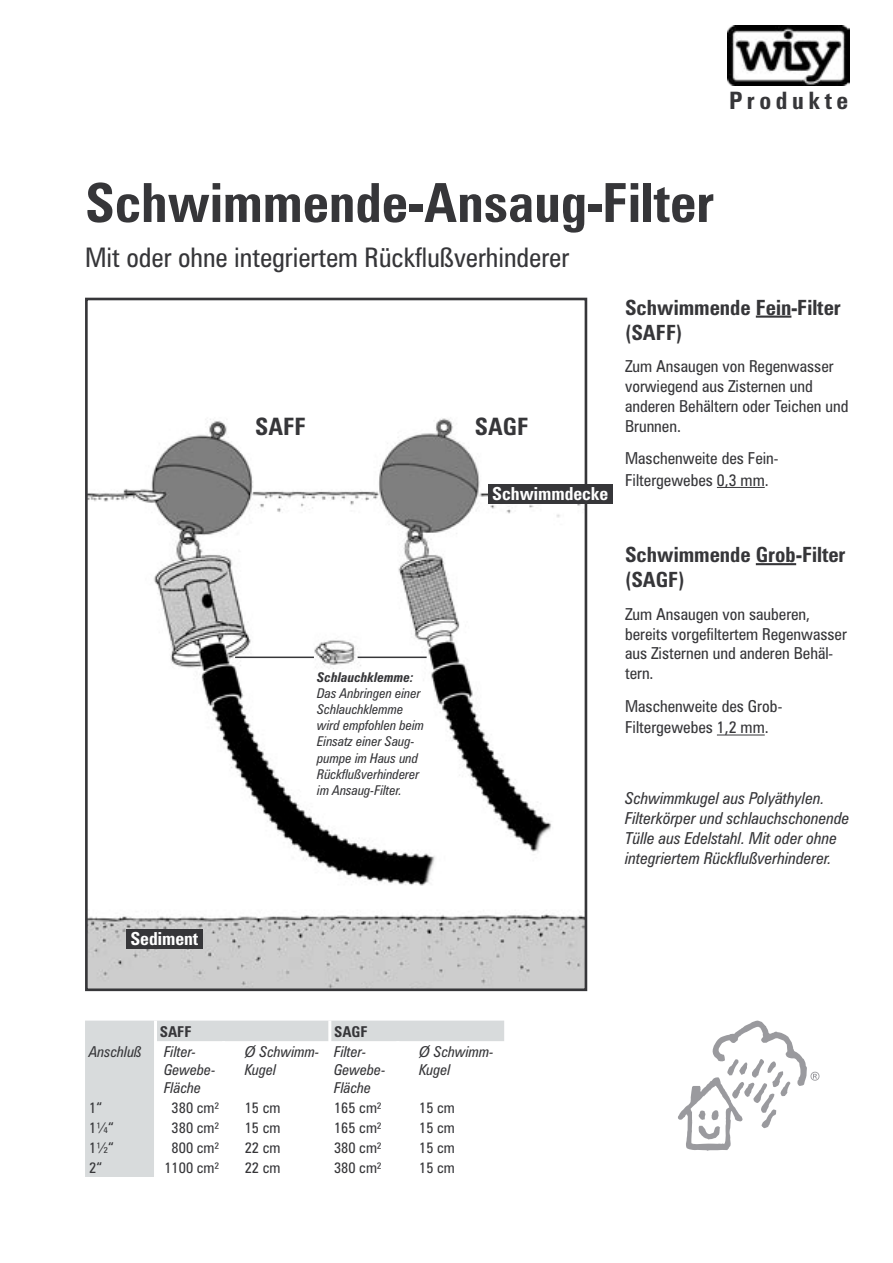
<style>
.page{position:relative;width:893px;height:1263px;background:#fff}
.page>*{position:absolute;margin:0;border:0;box-sizing:border-box;transform-origin:0 0}
.t1{font:700 condensed 54px "Zurich BT";color:#363639}
.t2{font:condensed 27px "Zurich BT";color:#363639}
.t3{font:700 condensed 24px "Zurich BT";letter-spacing:.175em;color:#363639}
.t4{font:700 condensed 21px/25.2px "Zurich BT";color:#363639}
.t5{font:700 condensed 18px "Zurich BT";color:#fff}
.t6{font:condensed 16.5px/19.8px "Zurich BT";color:#363639}
.t7{font:italic condensed 16.5px/19.8px "Zurich BT";color:#363639}
.t8{font:condensed 15px "Zurich BT";color:#363639}
.t9{font:italic condensed 15px/18px "Zurich BT";color:#363639}
.t10{font:700 condensed 15px "Zurich BT";color:#363639}
.t11{font:italic condensed 13.5px/16.2px "Zurich BT";color:#363639}
.s1{font-weight:700}
.s2{font-stretch:normal}
</style>
<div class="page">
<img style="left:89px;top:418px;width:494px;height:569px">
<div style="left:85px;top:298px;width:502px;height:693px;border:3px solid #363639"></div>
<svg style="left:678px;top:1020px;width:141px;height:131px"></svg>
<img style="left:727px;top:26px;width:122px;height:60px">
<div style="left:126px;top:929px;width:77px;height:19px;background:#363639"></div>
<div style="left:488px;top:484px;width:124px;height:19px;background:#363639"></div>
<hr style="left:235px;top:656px;width:79px;height:2px;background:#363639">
<hr style="left:358px;top:656px;width:69px;height:2px;background:#363639">
<hr style="left:756px;top:316px;width:35px;height:2px;background:#363639">
<hr style="left:717px;top:487px;width:48px;height:1px;background:#363639">
<hr style="left:756px;top:563px;width:40px;height:2px;background:#363639">
<hr style="left:717px;top:734px;width:48px;height:1px;background:#363639">
<svg style="left:85px;top:1020px;width:419px;height:157px"></svg>
<hr style="left:154px;top:1020px;width:3px;height:21px;background:#fff">
<hr style="left:328px;top:1020px;width:3px;height:21px;background:#fff">
<hr style="left:154px;top:1041px;width:3px;height:56px;background:#fff">
<hr style="left:222px;top:1041px;width:3px;height:56px;background:#fff">
<hr style="left:328px;top:1041px;width:3px;height:56px;background:#fff">
<hr style="left:396px;top:1041px;width:3px;height:56px;background:#fff">
<hr style="left:154px;top:1097px;width:3px;height:20px;background:#fff">
<hr style="left:222px;top:1097px;width:3px;height:20px;background:#fff">
<hr style="left:328px;top:1097px;width:3px;height:20px;background:#fff">
<hr style="left:396px;top:1097px;width:3px;height:20px;background:#fff">
<hr style="left:154px;top:1117px;width:3px;height:20px;background:#fff">
<hr style="left:222px;top:1117px;width:3px;height:20px;background:#fff">
<hr style="left:328px;top:1117px;width:3px;height:20px;background:#fff">
<hr style="left:396px;top:1117px;width:3px;height:20px;background:#fff">
<hr style="left:154px;top:1137px;width:3px;height:20px;background:#fff">
<hr style="left:222px;top:1137px;width:3px;height:20px;background:#fff">
<hr style="left:328px;top:1137px;width:3px;height:20px;background:#fff">
<hr style="left:396px;top:1137px;width:3px;height:20px;background:#fff">
<hr style="left:154px;top:1157px;width:3px;height:20px;background:#fff">
<hr style="left:222px;top:1157px;width:3px;height:20px;background:#fff">
<hr style="left:328px;top:1157px;width:3px;height:20px;background:#fff">
<hr style="left:396px;top:1157px;width:3px;height:20px;background:#fff">
<p class="t3" style="left:729px;top:85px;width:120px">Produkte</p>
<p class="t1" style="left:85px;top:170px;width:631px">Schwimmende-Ansaug-Filter</p>
<p class="t2" style="left:85px;top:241px;width:486px">Mit oder ohne integriertem Rückflußverhinderer</p>
<p class="t5" style="left:130px;top:928px;width:70px">Sediment</p>
<p class="t3" style="left:255px;top:412px;width:53px">SAFF</p>
<p class="t3" style="left:475px;top:412px;width:55px">SAGF</p>
<p class="t5" style="left:492px;top:483px;width:117px">Schwimmdecke</p>
<p class="t4" style="left:625px;top:294px;width:217px">Schwimmende Fein-Filter (SAFF)</p>
<p class="t6" style="left:625px;top:356px;width:225px">Zum Ansaugen von Regenwasser vorwiegend aus Zisternen und anderen Behältern oder Teichen und<br>Brunnen.</p>
<p class="t6" style="left:625px;top:447px;width:155px;line-height:21.6px">Maschenweite des Fein-<br>Filtergewebes 0,3 mm.</p>
<p class="t11" style="left:317px;top:668px;width:109px"><span class="s1">Schlauchklemme:<br></span>Das Anbringen einer<br>Schlauchklemme wird empfohlen beim<br>Einsatz einer Saug&shy;pumpe im Haus und<br>Rückflußverhinderer im Ansaug-Filter.</p>
<p class="t4" style="left:625px;top:542px;width:222px">Schwimmende Grob-Filter (SAGF)</p>
<p class="t6" style="left:625px;top:604px;width:223px">Zum Ansaugen von sauberen, bereits vorgefiltertem Regenwasser aus Zisternen und anderen Behäl&shy;tern.</p>
<p class="t6" style="left:625px;top:695px;width:159px;line-height:21.6px">Maschenweite des Grob-<br>Filtergewebes 1,2 mm.</p>
<p class="t7" style="left:625px;top:788px;width:226px">Schwimmkugel aus Polyäthylen.<br>Filterkörper und schlauchschonende Tülle aus Edelstahl. Mit oder ohne integriertem Rückflußverhinderer.</p>
<p class="t10" style="left:160px;top:1022px;width:33px">SAFF</p>
<p class="t10" style="left:334px;top:1022px;width:35px">SAGF</p>
<p class="t9" style="left:89px;top:1042px;width:54px">Anschluß</p>
<p class="t9" style="left:164px;top:1042px;width:53px">Filter-<br>Gewebe-<br>Fläche</p>
<p class="t9" style="left:245px;top:1042px;width:76px"><span class="s2">Ø</span> Schwimm-<br>Kugel</p>
<p class="t9" style="left:334px;top:1042px;width:53px">Filter-<br>Gewebe-<br>Fläche</p>
<p class="t9" style="left:419px;top:1042px;width:76px"><span class="s2">Ø</span> Schwimm-<br>Kugel</p>
<p class="t8" style="left:89px;top:1098px;width:14px">1“</p>
<p class="t8" style="left:172px;top:1098px;width:49px">380 cm²</p>
<p class="t8" style="left:245px;top:1098px;width:37px">15 cm</p>
<p class="t8" style="left:334px;top:1098px;width:49px">165 cm²</p>
<p class="t8" style="left:419px;top:1098px;width:37px">15 cm</p>
<p class="t8" style="left:89px;top:1118px;width:26px">11⁄4“</p>
<p class="t8" style="left:172px;top:1118px;width:49px">380 cm²</p>
<p class="t8" style="left:245px;top:1118px;width:37px">15 cm</p>
<p class="t8" style="left:334px;top:1118px;width:49px">165 cm²</p>
<p class="t8" style="left:419px;top:1118px;width:37px">15 cm</p>
<p class="t8" style="left:89px;top:1138px;width:26px">11⁄2“</p>
<p class="t8" style="left:172px;top:1138px;width:49px">800 cm²</p>
<p class="t8" style="left:245px;top:1138px;width:37px">22 cm</p>
<p class="t8" style="left:334px;top:1138px;width:49px">380 cm²</p>
<p class="t8" style="left:419px;top:1138px;width:37px">15 cm</p>
<p class="t8" style="left:89px;top:1158px;width:14px">2“</p>
<p class="t8" style="left:164px;top:1158px;width:56px">1100 cm²</p>
<p class="t8" style="left:245px;top:1158px;width:37px">22 cm</p>
<p class="t8" style="left:334px;top:1158px;width:49px">380 cm²</p>
<p class="t8" style="left:419px;top:1158px;width:37px">15 cm</p>
</div>
